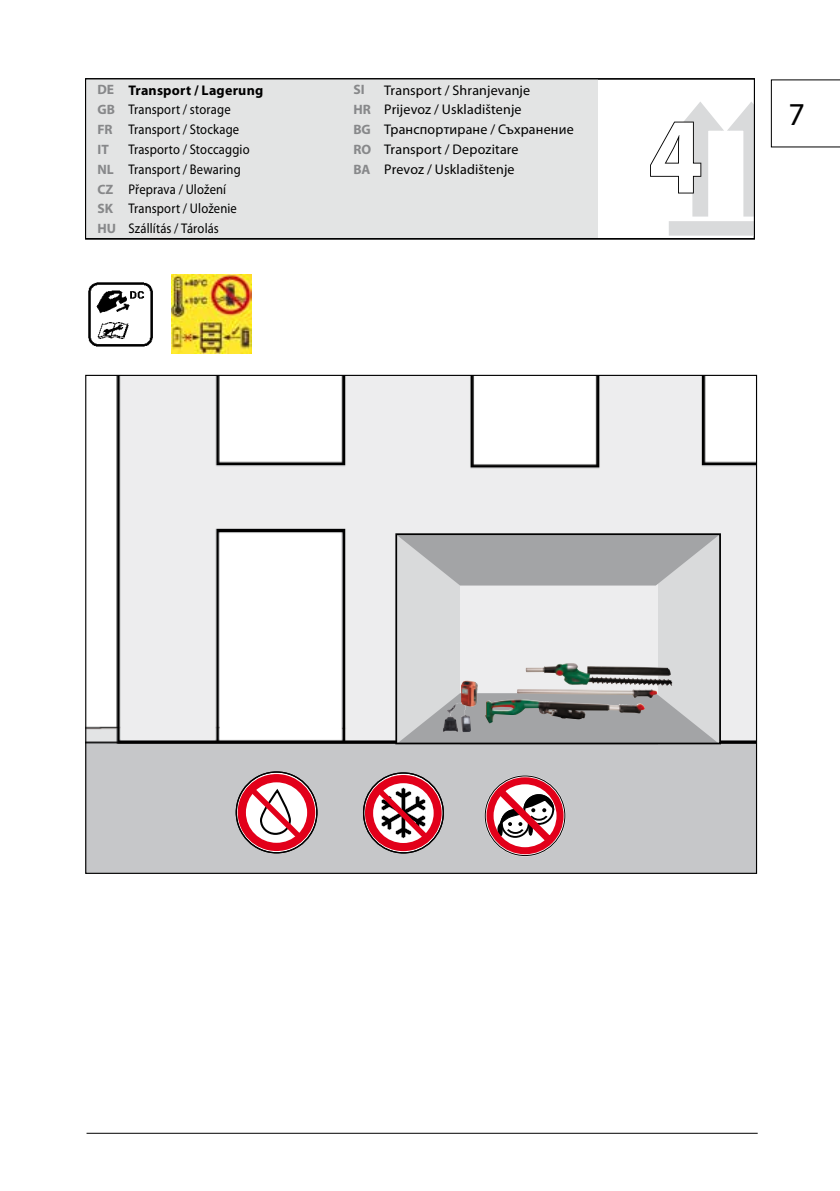
<style>
.page{position:relative;width:840px;height:1191px;background:#fff}
.page>*{position:absolute;margin:0;border:0;box-sizing:border-box;transform-origin:0 0}
.t1{font:700 107.8px "Myriad Pro";color:#fff;scale:.9 1}
.t2{font:32px "Myriad Pro";color:#000}
.t3{font:14px/19.8px "Myriad Pro";letter-spacing:.01em;color:#000;scale:.9 1}
.t4{font:14px/19.8px "Myriad Pro";letter-spacing:.01em;color:#000}
.t5{font:700 13.6px "Myriad Pro";color:#87888a}
.s1{font-weight:700;font-size:13.6px;color:#87888a}
.s2{font-weight:700}
</style>
<div class="page">
<svg style="left:770px;top:79px;width:69px;height:69px"></svg>
<hr style="left:86px;top:1132px;width:671px;height:1px;background:#000">
<img style="left:87px;top:377px;width:667px;height:495px">
<div style="left:396px;top:535px;width:64px;height:209px;background:#d9dadb"></div>
<div style="left:657px;top:535px;width:62px;height:209px;background:#d9dadb"></div>
<svg style="left:398px;top:536px;width:319px;height:49px"></svg>
<div style="left:395px;top:533px;width:325px;height:211px;border:2px solid #000"></div>
<div style="left:363px;top:772px;width:80px;height:81px;border:1px solid #000;border-radius:50%"></div>
<svg style="left:365px;top:775px;width:76px;height:76px"></svg>
<div style="left:235px;top:771px;width:82px;height:82px;border:1px solid #000;border-radius:50%"></div>
<svg style="left:237px;top:774px;width:78px;height:77px"></svg>
<svg style="left:484px;top:773px;width:81px;height:83px"></svg>
<img style="left:88px;top:282px;width:65px;height:65px">
<img style="left:525px;top:663px;width:130px;height:22px">
<svg style="left:396px;top:693px;width:323px;height:51px"></svg>
<img style="left:460px;top:680px;width:17px;height:27px">
<img style="left:171px;top:274px;width:81px;height:79px">
<div style="left:668px;top:221px;width:85px;height:15px;background:#d9dadb;border:2px solid #d9dadb"></div>
<svg style="left:650px;top:100px;width:105px;height:117px"></svg>
<div style="left:86px;top:79px;width:511px;height:159px;background:#e3e4e4"></div>
<div style="left:85px;top:78px;width:669px;height:161px;border:1px solid #000"></div>
<p class="t3" style="left:97px;top:80px;width:186px"><span class="s1">DE</span> <span class="s2">Transport / Lagerung<br></span><span class="s1">GB</span> Transport / storage<br><span class="s1">FR</span> Transport / Stockage</p>
<p class="t5" style="left:97px;top:140px;width:13px">IT</p>
<p class="t3" style="left:97px;top:139px;width:170px;text-indent:31px">Trasporto / Stoccaggio<br><span class="s1">NL</span> Transport / Bewaring<br><span class="s1">CZ</span> Přeprava / Uložení<br><span class="s1">SK</span> Transport / Uloženie<br><span class="s1">HU</span> Szállítás / Tárolás</p>
<p class="t4" style="left:353px;top:80px;width:222px;text-indent:31px">Transport / Shranjevanje<br><span class="s1">HR</span> Prijevoz / Uskladištenje<br><span class="s1">BG</span> Транспортиране / Съхранение<br><span class="s1">RO</span> Transport / Depozitare<br><span class="s1">BA</span> Prevoz / Uskladištenje</p>
<p class="t5" style="left:353px;top:81px;width:13px">SI</p>
<h1 class="t1" style="left:648px;top:86px;width:61px">4</h1>
<h2 class="t2" style="left:788px;top:95px;width:18px">7</h2>
</div>
